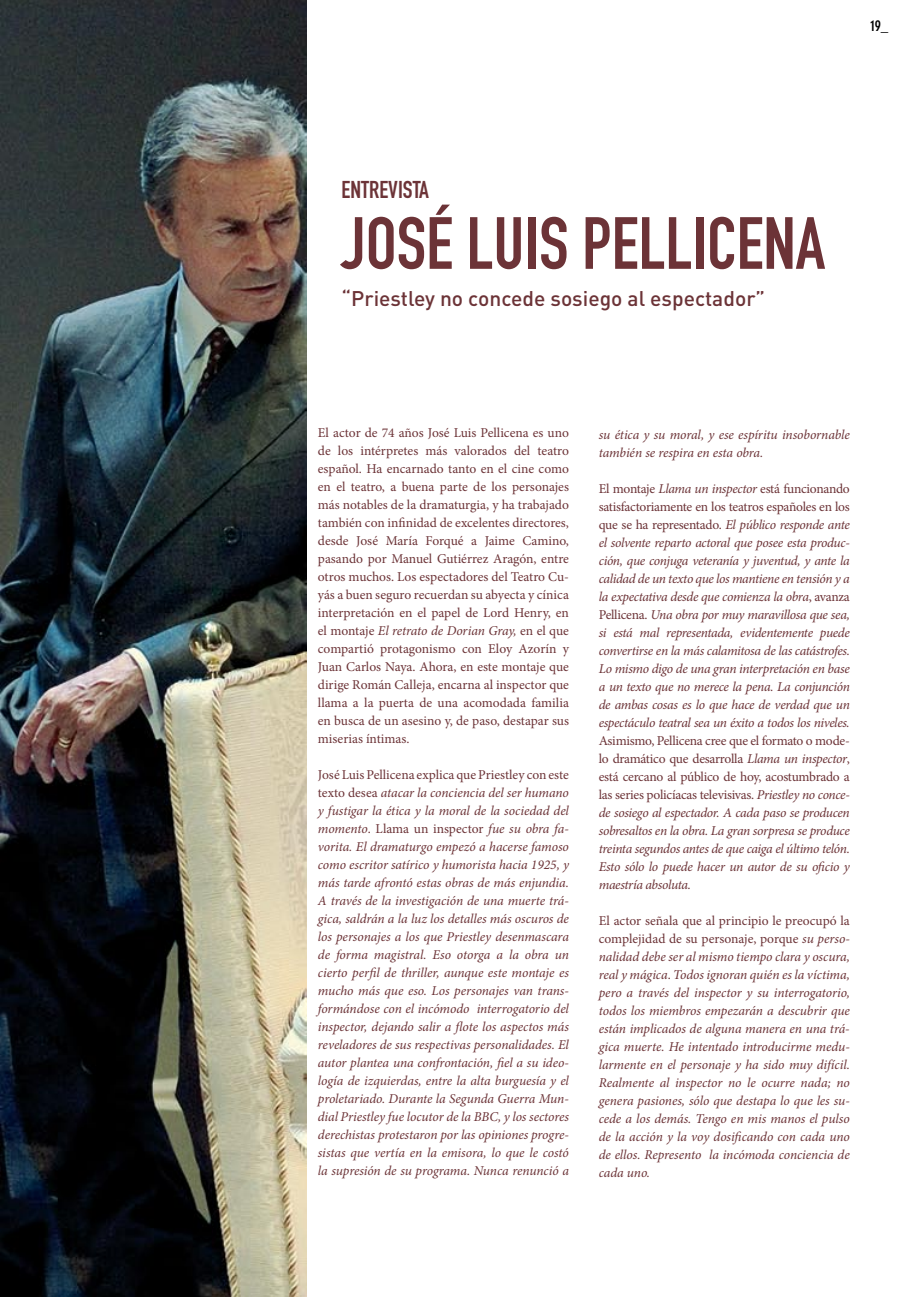
<style>
.page{position:relative;width:915px;height:1297px;background:#fff}
.page>*{position:absolute;margin:0;border:0;box-sizing:border-box;transform-origin:0 0}
.t1{font:72.6px "DIN Engschrift";color:#6c3337}
.t2{font:24px "DIN Engschrift";color:#6c3337}
.t3{font:500 21px "DIN";color:#6c3337}
.t4{font:700 condensed 15px "DIN Neuzeit Grotesk";color:#000}
.t5{font:italic 13.5px/18px "Minion Pro";letter-spacing:-.015em;color:#6c3337;text-align:justify}
.t6{font:13.5px/18px "Minion Pro";color:#6c3337;text-align:justify}
.s1{font-style:italic}
.s2{font-style:normal}
</style>
<div class="page">
<img style="left:0;top:0;width:306px;height:1297px">
<p class="t4" style="left:870px;top:17px;width:20px">19_</p>
<h2 class="t2" style="left:341px;top:176px;width:89px">ENTREVISTA</h2>
<h1 class="t1" style="left:341px;top:201px;width:485px">JOSÉ LUIS PELLICENA</h1>
<h3 class="t3" style="left:341px;top:285px;width:425px">“Priestley no concede sosiego al espectador”</h3>
<p class="t6" style="left:318px;top:423px;width:252px">El actor de 74 años José Luis Pellicena es uno de los intérpretes más valorados del teatro español. Ha encarnado tanto en el cine como en el teatro, a buena parte de los personajes más notables de la dramaturgia, y ha trabajado también con infinidad de excelentes directores, desde José María Forqué a Jaime Camino, pasando por Manuel Gutiérrez Aragón, entre otros muchos. Los espectadores del Teatro Cu&shy;yás a buen seguro recuerdan su abyecta y cínica interpretación en el papel de Lord Henry, en el montaje <span class="s1">El retrato de Dorian Gray,</span> en el que compartió protagonismo con Eloy Azorín y Juan Carlos Naya. Ahora, en este montaje que dirige Román Calleja, encarna al inspector que llama a la puerta de una acomodada familia en busca de un asesino y, de paso, destapar sus miserias íntimas.</p>
<p class="t5" style="left:318px;top:765px;width:252px"><span class="s2">José Luis Pellicena explica que Priestley con este texto desea</span> atacar la conciencia del ser humano y fustigar la ética y la moral de la sociedad del momento<span class="s2">. Llama un inspector</span> fue su obra fa&shy;vorita. El dramaturgo empezó a hacerse famoso como escritor satírico y humorista hacia 1925, y más tarde afrontó estas obras de más enjundia.<br>A través de la investigación de una muerte trá&shy;gica, saldrán a la luz los detalles más oscuros de los personajes a los que Priestley desenmascara de forma magistral. Eso otorga a la obra un cierto perfil de thriller, aunque este montaje es mucho más que eso. Los personajes van trans&shy;formándose con el incómodo interrogatorio del inspector, dejando salir a flote los aspectos más reveladores de sus respectivas personalidades. El autor plantea una confrontación, fiel a su ideo&shy;logía de izquierdas, entre la alta burguesía y el proletariado. Durante la Segunda Guerra Mun&shy;dial Priestley fue locutor de la BBC, y los sectores derechistas protestaron por las opiniones progre&shy;sistas que vertía en la emisora, lo que le costó la supresión de su programa. Nunca renunció a</p>
<p class="t5" style="left:598px;top:426px;width:252px">su ética y su moral, y ese espíritu insobornable también se respira en esta obra.</p>
<p class="t5" style="left:598px;top:480px;width:252px"><span class="s2">El montaje</span> Llama un inspector <span class="s2">está funcionando satisfactoriamente en los teatros españoles en los que se ha representado.</span> El público responde ante el solvente reparto actoral que posee esta produc&shy;ción, que conjuga veteranía y juventud, y ante la calidad de un texto que los mantiene en tensión y a la expectativa desde que comienza la obra<span class="s2">, avanza Pellicena.</span> Una obra por muy maravillosa que sea, si está mal representada, evidentemente puede convertirse en la más calamitosa de las catástrofes.<br>Lo mismo digo de una gran interpretación en base a un texto que no merece la pena. La conjunción de ambas cosas es lo que hace de verdad que un espectáculo teatral sea un éxito a todos los niveles.</p>
<p class="t5" style="left:598px;top:732px;width:252px"><span class="s2">Asimismo, Pellicena cree que el formato o mode&shy;lo dramático que desarrolla</span> Llama un inspector<span class="s2">, está cercano al público de hoy, acostumbrado a las series policíacas televisivas.</span> Priestley no conce&shy;de sosiego al espectador. A cada paso se producen sobresaltos en la obra. La gran sorpresa se produce treinta segundos antes de que caiga el último telón.<br>Esto sólo lo puede hacer un autor de su oficio y maestría absoluta.</p>
<p class="t5" style="left:598px;top:912px;width:252px"><span class="s2">El actor señala que al principio le preocupó la complejidad de su personaje, porque</span> su perso&shy;nalidad debe ser al mismo tiempo clara y oscura, real y mágica<span class="s2">.</span> Todos ignoran quién es la víctima, pero a través del inspector y su interrogatorio, todos los miembros empezarán a descubrir que están implicados de alguna manera en una trá&shy;gica muerte. He intentado introducirme medu&shy;larmente en el personaje y ha sido muy difícil.<br>Realmente al inspector no le ocurre nada; no genera pasiones, sólo que destapa lo que les su&shy;cede a los demás. Tengo en mis manos el pulso de la acción y la voy dosificando con cada uno de ellos. Represento la incómoda conciencia de cada uno.</p>
</div>
